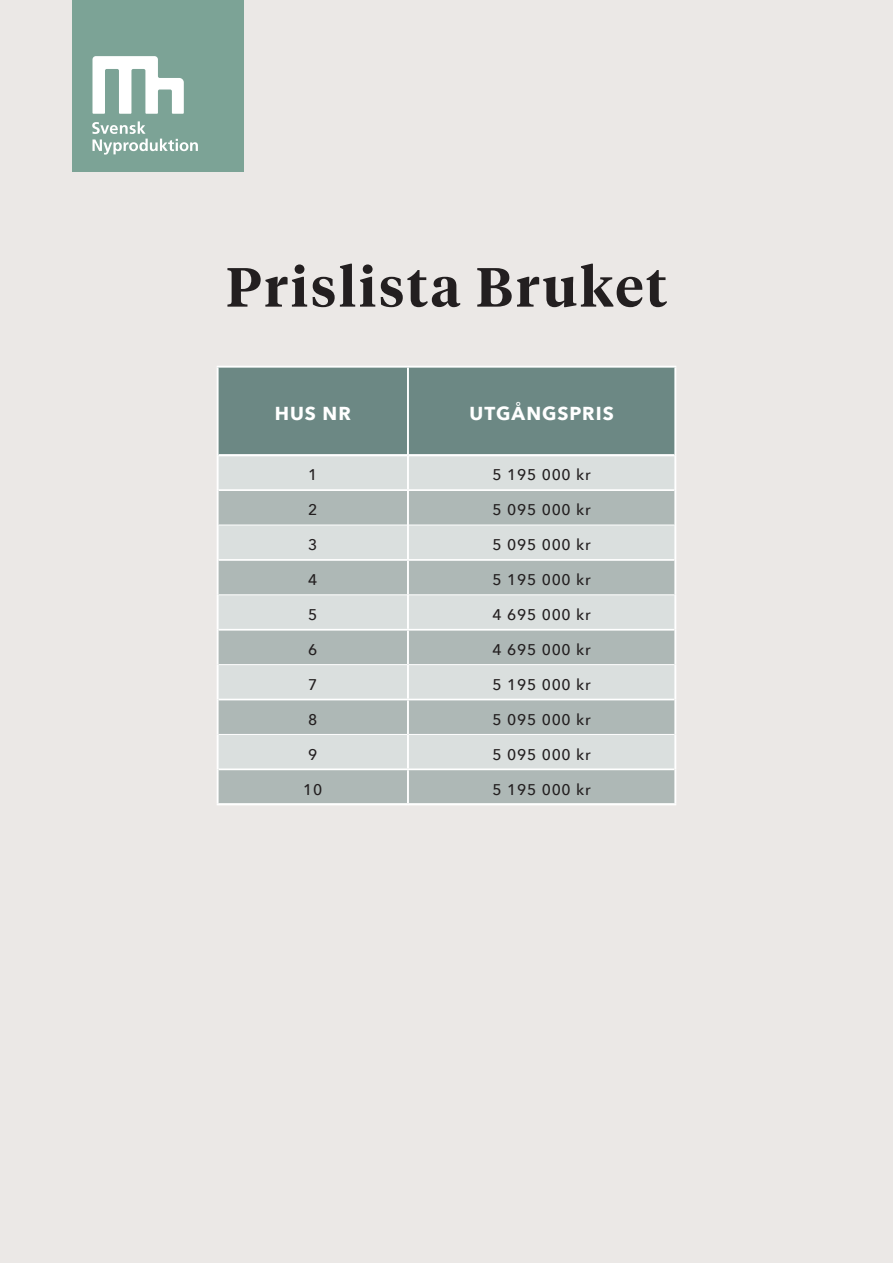
<style>
.page{position:relative;width:893px;height:1263px;background:#ebe8e6}
.page>*{position:absolute;margin:0;border:0;box-sizing:border-box;transform-origin:0 0}
.t1{font:600 54.9px "Tiempos Headline Test";letter-spacing:.05em;color:#231f20}
.t2{font:700 18.75px "Avenir Next";letter-spacing:.055em;color:#fff}
.Text_tabell{font:500 15.45px "Avenir Next";letter-spacing:.05em;color:#231f20}
.Tabell_storle{font:500 15.45px "Avenir Next";color:#231f20}
</style>
<div class="page">
<div style="left:219px;top:368px;width:455px;height:86px;background:#6c8884"></div>
<div style="left:219px;top:457px;width:455px;height:32px;background:#dadfde"></div>
<svg style="left:219px;top:491px;width:455px;height:312px;background:#c1c9c8"></svg>
<hr style="left:219px;top:525px;width:188px;height:1px;background:#fff">
<hr style="left:409px;top:525px;width:265px;height:1px;background:#fff">
<hr style="left:219px;top:594px;width:188px;height:1px;background:#fff">
<hr style="left:409px;top:594px;width:265px;height:1px;background:#fff">
<hr style="left:219px;top:664px;width:188px;height:1px;background:#fff">
<hr style="left:409px;top:664px;width:265px;height:1px;background:#fff">
<hr style="left:219px;top:734px;width:188px;height:1px;background:#fff">
<hr style="left:409px;top:734px;width:265px;height:1px;background:#fff">
<hr style="left:217px;top:803px;width:191px;height:2px;background:#fff">
<hr style="left:408px;top:803px;width:268px;height:2px;background:#fff">
<hr style="left:219px;top:454px;width:188px;height:2px;background:#fff">
<hr style="left:409px;top:454px;width:265px;height:2px;background:#fff">
<hr style="left:217px;top:455px;width:2px;height:35px;background:#fff">
<hr style="left:407px;top:455px;width:2px;height:34px;background:#fff">
<hr style="left:674px;top:455px;width:2px;height:35px;background:#fff">
<hr style="left:217px;top:490px;width:2px;height:35px;background:#fff">
<hr style="left:407px;top:491px;width:2px;height:34px;background:#fff">
<hr style="left:674px;top:490px;width:2px;height:35px;background:#fff">
<hr style="left:217px;top:525px;width:2px;height:35px;background:#fff">
<hr style="left:407px;top:525px;width:2px;height:34px;background:#fff">
<hr style="left:674px;top:525px;width:2px;height:35px;background:#fff">
<hr style="left:217px;top:560px;width:2px;height:35px;background:#fff">
<hr style="left:407px;top:561px;width:2px;height:34px;background:#fff">
<hr style="left:674px;top:560px;width:2px;height:35px;background:#fff">
<hr style="left:217px;top:595px;width:2px;height:35px;background:#fff">
<hr style="left:407px;top:595px;width:2px;height:34px;background:#fff">
<hr style="left:674px;top:595px;width:2px;height:35px;background:#fff">
<hr style="left:217px;top:630px;width:2px;height:35px;background:#fff">
<hr style="left:407px;top:631px;width:2px;height:34px;background:#fff">
<hr style="left:674px;top:630px;width:2px;height:35px;background:#fff">
<hr style="left:217px;top:665px;width:2px;height:34px;background:#fff">
<hr style="left:407px;top:665px;width:2px;height:34px;background:#fff">
<hr style="left:674px;top:665px;width:2px;height:34px;background:#fff">
<hr style="left:217px;top:699px;width:2px;height:35px;background:#fff">
<hr style="left:407px;top:700px;width:2px;height:34px;background:#fff">
<hr style="left:674px;top:699px;width:2px;height:35px;background:#fff">
<hr style="left:217px;top:734px;width:2px;height:35px;background:#fff">
<hr style="left:407px;top:734px;width:2px;height:34px;background:#fff">
<hr style="left:674px;top:734px;width:2px;height:35px;background:#fff">
<hr style="left:217px;top:769px;width:2px;height:34px;background:#fff">
<hr style="left:407px;top:770px;width:2px;height:33px;background:#fff">
<hr style="left:674px;top:769px;width:2px;height:34px;background:#fff">
<hr style="left:217px;top:366px;width:191px;height:2px;background:#fff">
<hr style="left:217px;top:368px;width:2px;height:87px;background:#fff">
<hr style="left:408px;top:366px;width:268px;height:2px;background:#fff">
<hr style="left:407px;top:368px;width:2px;height:87px;background:#fff">
<hr style="left:674px;top:368px;width:2px;height:87px;background:#fff">
<hr style="left:219px;top:489px;width:189px;height:2px;background:#fff">
<hr style="left:408px;top:489px;width:266px;height:2px;background:#fff">
<hr style="left:219px;top:559px;width:189px;height:2px;background:#fff">
<hr style="left:408px;top:559px;width:266px;height:2px;background:#fff">
<hr style="left:219px;top:629px;width:189px;height:2px;background:#fff">
<hr style="left:408px;top:629px;width:266px;height:2px;background:#fff">
<hr style="left:219px;top:699px;width:189px;height:1px;background:#fff">
<hr style="left:408px;top:699px;width:266px;height:1px;background:#fff">
<hr style="left:219px;top:768px;width:189px;height:2px;background:#fff">
<hr style="left:408px;top:768px;width:266px;height:2px;background:#fff">
<div style="left:72px;top:0;width:171px;height:171px;background:#7ca396"></div>
<svg style="left:92px;top:56px;width:92px;height:58px"></svg>
<svg style="left:92px;top:121px;width:106px;height:34px"></svg>
<p class="t1" style="left:226px;top:249px;width:443px">Prislista Bruket</p>
<p class="t2" style="left:275px;top:397px;width:78px">HUS NR</p>
<p class="t2" style="left:470px;top:397px;width:146px">UTGÅNGSPRIS</p>
<p class="Text_tabell" style="left:308px;top:462px;width:11px">1</p>
<p class="Text_tabell" style="left:493px;top:462px;width:100px">5 195 000 kr</p>
<p class="Tabell_storle" style="left:308px;top:497px;width:11px">2</p>
<p class="Text_tabell" style="left:493px;top:497px;width:100px">5 095 000 kr</p>
<p class="Text_tabell" style="left:308px;top:532px;width:11px">3</p>
<p class="Text_tabell" style="left:493px;top:532px;width:100px">5 095 000 kr</p>
<p class="Tabell_storle" style="left:308px;top:567px;width:11px">4</p>
<p class="Text_tabell" style="left:493px;top:567px;width:100px">5 195 000 kr</p>
<p class="Text_tabell" style="left:308px;top:601px;width:11px">5</p>
<p class="Text_tabell" style="left:493px;top:601px;width:100px">4 695 000 kr</p>
<p class="Tabell_storle" style="left:308px;top:636px;width:11px">6</p>
<p class="Text_tabell" style="left:493px;top:636px;width:100px">4 695 000 kr</p>
<p class="Text_tabell" style="left:308px;top:671px;width:11px">7</p>
<p class="Text_tabell" style="left:493px;top:671px;width:100px">5 195 000 kr</p>
<p class="Tabell_storle" style="left:308px;top:706px;width:11px">8</p>
<p class="Text_tabell" style="left:493px;top:706px;width:100px">5 095 000 kr</p>
<p class="Text_tabell" style="left:308px;top:741px;width:11px">9</p>
<p class="Text_tabell" style="left:493px;top:741px;width:100px">5 095 000 kr</p>
<p class="Tabell_storle" style="left:303px;top:776px;width:21px">10</p>
<p class="Text_tabell" style="left:493px;top:776px;width:100px">5 195 000 kr</p>
</div>
